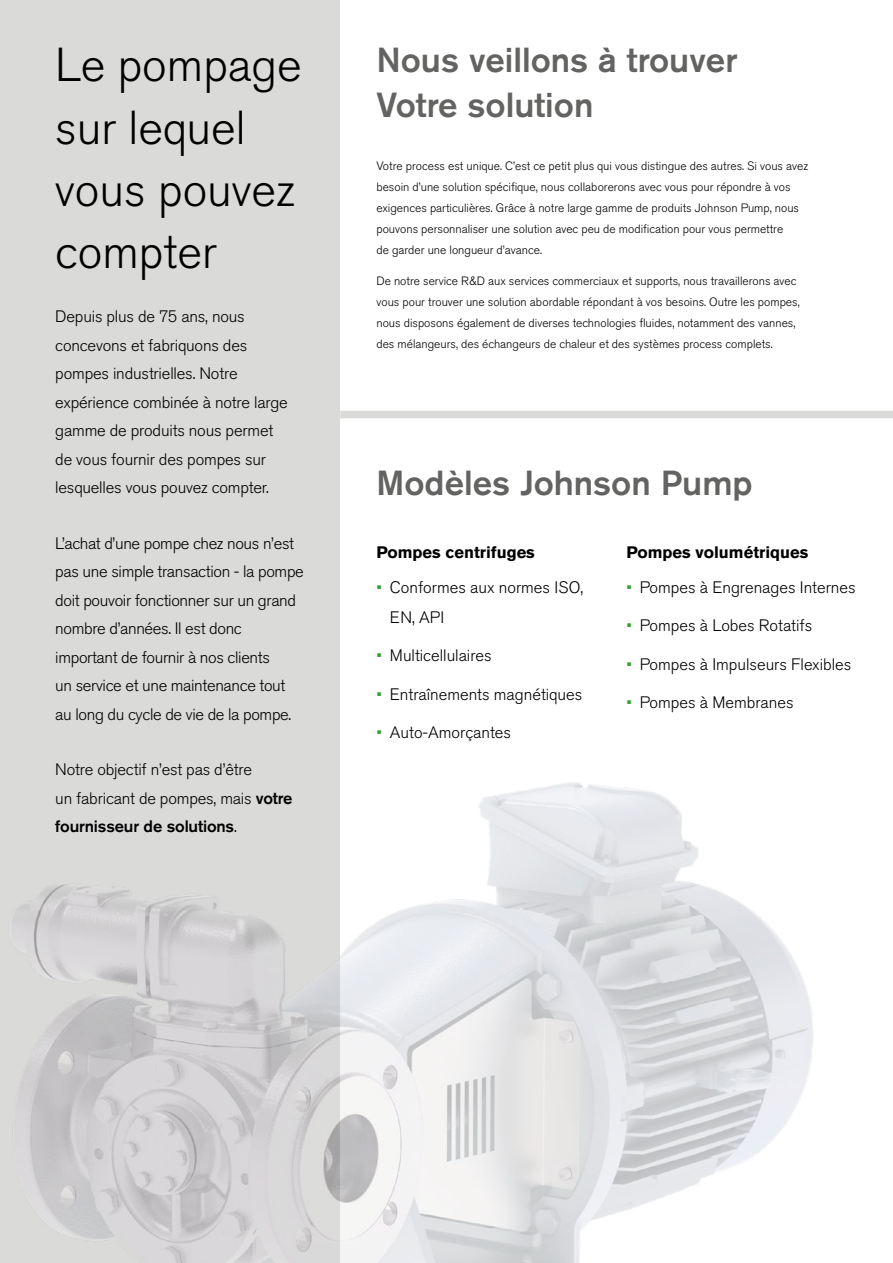
<style>
.page{position:relative;width:893px;height:1263px;background:#fff}
.page>*{position:absolute;margin:0;border:0;box-sizing:border-box;transform-origin:0 0}
.t1{font:300 47.25px/62.2px "Akzidenz Grotesk Pro";color:#000}
.t2{font:500 34.5px/45px "Akzidenz Grotesk Pro";color:#636362}
.t3{font:300 16.5px/28.5px "Akzidenz Grotesk Pro";letter-spacing:-.01em;color:#000}
.t4{font:700 16.5px "Akzidenz Grotesk Pro";color:#000}
.t5{font:300 12px/21px "Akzidenz Grotesk Pro";color:#000}
.s1{font-weight:500}
.s2{color:#359d31}
</style>
<div class="page">
<div style="left:0;top:0;width:340px;height:1263px;background:#dadad9"></div>
<div style="left:340px;top:411px;width:553px;height:7px;background:#dadad9"></div>
<img style="left:13px;top:782px;width:800px;height:481px">
<h1 class="t1" style="left:55px;top:34px;width:248px">Le pompage sur lequel vous pouvez compter</h1>
<p class="t3" style="left:55px;top:302px;width:234px">Depuis plus de 75 ans, nous concevons et fabriquons des pompes industrielles. Notre expérience combinée à notre large gamme de produits nous permet de vous fournir des pompes sur lesquelles vous pouvez compter.</p>
<p class="t3" style="left:55px;top:529px;width:250px">L’achat d’une pompe chez nous n’est pas une simple transaction - la pompe doit pouvoir fonctionner sur un grand nombre d’années. Il est donc important de fournir à nos clients<br>un service et une maintenance tout au long du cycle de vie de la pompe.</p>
<p class="t3" style="left:55px;top:755px;width:239px">Notre objectif n’est pas d’être<br>un fabricant de pompes, mais <span class="s1">votre fournisseur de solutions</span>.</p>
<h2 class="t2" style="left:376px;top:37px;width:363px">Nous veillons à trouver<br>Votre solution</h2>
<p class="t5" style="left:376px;top:155px;width:433px">Votre process est unique. C’est ce petit plus qui vous distingue des autres. Si vous avez besoin d’une solution spécifique, nous collaborerons avec vous pour répondre à vos exigences particulières. Grâce à notre large gamme de produits Johnson Pump, nous pouvons personnaliser une solution avec peu de modification pour vous permettre<br>de garder une longueur d’avance.</p>
<p class="t5" style="left:376px;top:271px;width:425px">De notre service R&amp;D aux services commerciaux et supports, nous travaillerons avec vous pour trouver une solution abordable répondant à vos besoins. Outre les pompes, nous disposons également de diverses technologies fluides, notamment des vannes, des mélangeurs, des échangeurs de chaleur et des systèmes process complets.</p>
<h2 class="t2" style="left:376px;top:460px;width:378px">Modèles Johnson Pump</h2>
<p class="t4" style="left:376px;top:542px;width:160px">Pompes centrifuges</p>
<p class="t3" style="left:390px;top:572px;width:195px;line-height:30px;text-indent:-14px"><span class="s2">•</span> Conformes aux normes ISO,<br>EN, API</p>
<p class="t3" style="left:376px;top:641px;width:117px"><span class="s2">•</span> Multicellulaires</p>
<p class="t3" style="left:376px;top:680px;width:207px"><span class="s2">•</span> Entraînements magnétiques</p>
<p class="t3" style="left:376px;top:718px;width:136px"><span class="s2">•</span> Auto-Amorçantes</p>
<p class="t4" style="left:626px;top:542px;width:183px">Pompes volumétriques</p>
<p class="t3" style="left:626px;top:573px;width:231px"><span class="s2">•</span> Pompes à Engrenages Internes</p>
<p class="t3" style="left:626px;top:611px;width:187px"><span class="s2">•</span> Pompes à Lobes Rotatifs</p>
<p class="t3" style="left:626px;top:650px;width:226px"><span class="s2">•</span> Pompes à Impulseurs Flexibles</p>
<p class="t3" style="left:626px;top:688px;width:169px"><span class="s2">•</span> Pompes à Membranes</p>
</div>
